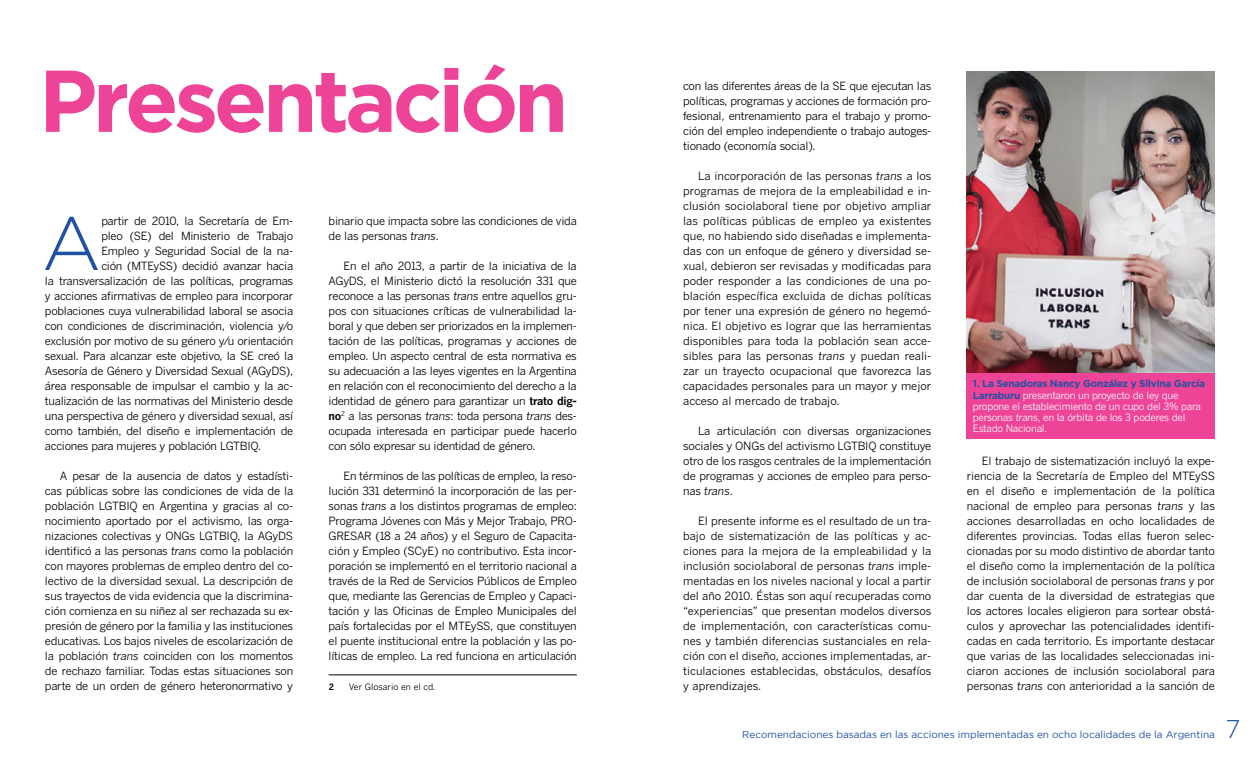
<style>
.page{position:relative;width:1260px;height:765px;background:#fff}
.page>*{position:absolute;margin:0;border:0;box-sizing:border-box;transform-origin:0 0}
.t1{font:700 87.5px "Gotham";letter-spacing:-.05em;color:#ee4498}
.t2{font:300 75.5px "Gotham";color:#2251a3}
.t3{font:300 25.5px "Gotham";color:#2251a3}
.t4{font:11.25px/15px "Benton Gothic";letter-spacing:-.025em;color:#000;text-align:justify}
.t5{font:10px/11.2px "Benton Gothic";letter-spacing:-.025em;color:#fff}
.t6{font:10px "Gotham";color:#2251a3}
.t7{font:700 10px "Gotham";letter-spacing:-.025em;color:#2251a3}
.t8{font:8.75px "Benton Gothic";color:#000}
.t9{font:700 8.75px "Benton Gothic";color:#000}
.s1{font-style:italic}
.s2{font-weight:700}
.s3{font-family:"Gotham";font-weight:700;color:#2251a3}
</style>
<div class="page">
<div style="left:967px;top:350px;width:248px;height:89px;background:#ee4498"></div>
<hr style="left:329px;top:675px;width:248px;height:1px;background:#000">
<img style="left:967px;top:72px;width:248px;height:300px">
<h1 class="t1" style="left:39px;top:50px;width:531px">Presentación</h1>
<h2 class="t2" style="left:42px;top:202px;width:61px">A</h2>
<p class="t4" style="left:101px;top:213px;width:193px">partir de 2010, la Secretaría de Em-</p>
<p class="t4" style="left:101px;top:228px;width:193px">pleo (SE) del Ministerio de Trabajo</p>
<p class="t4" style="left:101px;top:243px;width:193px">Empleo y Seguridad Social de la na-</p>
<p class="t4" style="left:101px;top:258px;width:193px">ción (MTEySS) decidió avanzar hacia</p>
<p class="t4" style="left:45px;top:273px;width:250px">la transversalización de las políticas, programas</p>
<p class="t4" style="left:45px;top:288px;width:250px">y acciones afirmativas de empleo para incorporar</p>
<p class="t4" style="left:45px;top:303px;width:250px">poblaciones cuya vulnerabilidad laboral se asocia</p>
<p class="t4" style="left:45px;top:318px;width:250px">con condiciones de discriminación, violencia y/o</p>
<p class="t4" style="left:45px;top:333px;width:250px">exclusión por motivo de su género y/u orientación</p>
<p class="t4" style="left:45px;top:348px;width:250px">sexual. Para alcanzar este objetivo, la SE creó la</p>
<p class="t4" style="left:45px;top:363px;width:250px">Asesoría de Género y Diversidad Sexual (AGyDS),</p>
<p class="t4" style="left:45px;top:378px;width:250px">área responsable de impulsar el cambio y la ac-</p>
<p class="t4" style="left:45px;top:393px;width:250px">tualización de las normativas del Ministerio desde</p>
<p class="t4" style="left:45px;top:408px;width:250px">una perspectiva de género y diversidad sexual, así</p>
<p class="t4" style="left:45px;top:423px;width:250px">como también, del diseño e implementación de</p>
<p class="t4" style="left:45px;top:438px;width:218px">acciones para mujeres y población LGTBIQ.</p>
<p class="t4" style="left:45px;top:468px;width:250px;text-indent:15px">A pesar de la ausencia de datos y estadísti&shy;cas públicas sobre las condiciones de vida de la población LGTBIQ en Argentina y gracias al co&shy;nocimiento aportado por el activismo, las orga&shy;nizaciones colectivas y ONGs LGTBIQ, la AGyDS identificó a las personas <span class="s1">trans</span> como la población con mayores problemas de empleo dentro del co&shy;lectivo de la diversidad sexual. La descripción de sus trayectos de vida evidencia que la discrimina&shy;ción comienza en su niñez al ser rechazada su ex&shy;presión de género por la familia y las instituciones educativas. Los bajos niveles de escolarización de la población <span class="s1">trans</span> coinciden con los momentos de rechazo familiar. Todas estas situaciones son parte de un orden de género heteronormativo y</p>
<p class="t4" style="left:329px;top:213px;width:250px">binario que impacta sobre las condiciones de vida de las personas <span class="s1">trans</span>.</p>
<p class="t4" style="left:329px;top:258px;width:250px;text-indent:15px">En el año 2013, a partir de la iniciativa de la AGyDS, el Ministerio dictó la resolución 331 que reconoce a las personas <span class="s1">trans</span> entre aquellos gru&shy;pos con situaciones críticas de vulnerabilidad la&shy;boral y que deben ser priorizados en la implemen&shy;tación de las políticas, programas y acciones de empleo. Un aspecto central de esta normativa es su adecuación a las leyes vigentes en la Argentina en relación con el reconocimiento del derecho a la identidad de género para garantizar un <span class="s2">trato dig&shy;no</span><sup>2</sup> a las personas <span class="s1">trans</span>: toda persona <span class="s1">trans</span> des&shy;ocupada interesada en participar puede hacerlo con sólo expresar su identidad de género.</p>
<p class="t4" style="left:329px;top:468px;width:250px;text-indent:15px">En términos de las políticas de empleo, la reso&shy;lución 331 determinó la incorporación de las per&shy;sonas <span class="s1">trans</span> a los distintos programas de empleo:<br>Programa Jóvenes con Más y Mejor Trabajo, PRO-GRESAR (18 a 24 años) y el Seguro de Capacita&shy;ción y Empleo (SCyE) no contributivo. Esta incor&shy;poración se implementó en el territorio nacional a través de la Red de Servicios Públicos de Empleo que, mediante las Gerencias de Empleo y Capaci&shy;tación y las Oficinas de Empleo Municipales del país fortalecidas por el MTEySS, que constituyen el puente institucional entre la población y las po&shy;líticas de empleo. La red funciona en articulación</p>
<p class="t9" style="left:329px;top:681px;width:7px">2</p>
<p class="t8" style="left:349px;top:681px;width:88px">Ver Glosario en el cd.</p>
<p class="t4" style="left:683px;top:78px;width:250px">con las diferentes áreas de la SE que ejecutan las políticas, programas y acciones de formación pro&shy;fesional, entrenamiento para el trabajo y promo&shy;ción del empleo independiente o trabajo autoges&shy;tionado (economía social).</p>
<p class="t4" style="left:683px;top:168px;width:250px;text-indent:15px">La incorporación de las personas <span class="s1">trans</span> a los programas de mejora de la empleabilidad e in&shy;clusión sociolaboral tiene por objetivo ampliar las políticas públicas de empleo ya existentes que, no habiendo sido diseñadas e implementa&shy;das con un enfoque de género y diversidad se&shy;xual, debieron ser revisadas y modificadas para poder responder a las condiciones de una po&shy;blación específica excluida de dichas políticas por tener una expresión de género no hegemó&shy;nica. El objetivo es lograr que las herramientas disponibles para toda la población sean acce&shy;sibles para las personas <span class="s1">trans</span> y puedan reali&shy;zar un trayecto ocupacional que favorezca las capacidades personales para un mayor y mejor acceso al mercado de trabajo.</p>
<p class="t4" style="left:683px;top:423px;width:250px;text-indent:15px">La articulación con diversas organizaciones sociales y ONGs del activismo LGTBIQ constituye otro de los rasgos centrales de la implementación de programas y acciones de empleo para perso&shy;nas <span class="s1">trans</span>.</p>
<p class="t4" style="left:683px;top:513px;width:250px;text-indent:15px">El presente informe es el resultado de un tra&shy;bajo de sistematización de las políticas y ac&shy;ciones para la mejora de la empleabilidad y la inclusión sociolaboral de personas <span class="s1">trans</span> imple&shy;mentadas en los niveles nacional y local a partir del año 2010. Éstas son aquí recuperadas como “experiencias” que presentan modelos diversos de implementación, con características comu&shy;nes y también diferencias sustanciales en rela&shy;ción con el diseño, acciones implementadas, ar&shy;ticulaciones establecidas, obstáculos, desafíos y aprendizajes.</p>
<p class="t7" style="left:973px;top:377px;width:234px">1. La Senadoras Nancy González y Silvina García</p>
<p class="t5" style="left:973px;top:389px;width:230px"><span class="s3">Larraburu</span> presentaron un proyecto de ley que propone el establecimiento de un cupo del 3% para personas <span class="s1">trans</span>, en la órbita de los 3 poderes del Estado Nacional.</p>
<p class="t4" style="left:967px;top:453px;width:250px;text-indent:15px">El trabajo de sistematización incluyó la expe&shy;riencia de la Secretaría de Empleo del MTEySS en el diseño e implementación de la política nacional de empleo para personas <span class="s1">trans</span> y las acciones desarrolladas en ocho localidades de diferentes provincias. Todas ellas fueron selec&shy;cionadas por su modo distintivo de abordar tanto el diseño como la implementación de la política de inclusión sociolaboral de personas <span class="s1">trans</span> y por dar cuenta de la diversidad de estrategias que los actores locales eligieron para sortear obstá&shy;culos y aprovechar las potencialidades identifi&shy;cadas en cada territorio. Es importante destacar que varias de las localidades seleccionadas ini&shy;ciaron acciones de inclusión sociolaboral para personas <span class="s1">trans</span> con anterioridad a la sanción de</p>
<p class="t6" style="left:742px;top:728px;width:474px">Recomendaciones basadas en las acciones implementadas en ocho localidades de la Argentina</p>
<h3 class="t3" style="left:1226px;top:715px;width:17px">7</h3>
</div>
